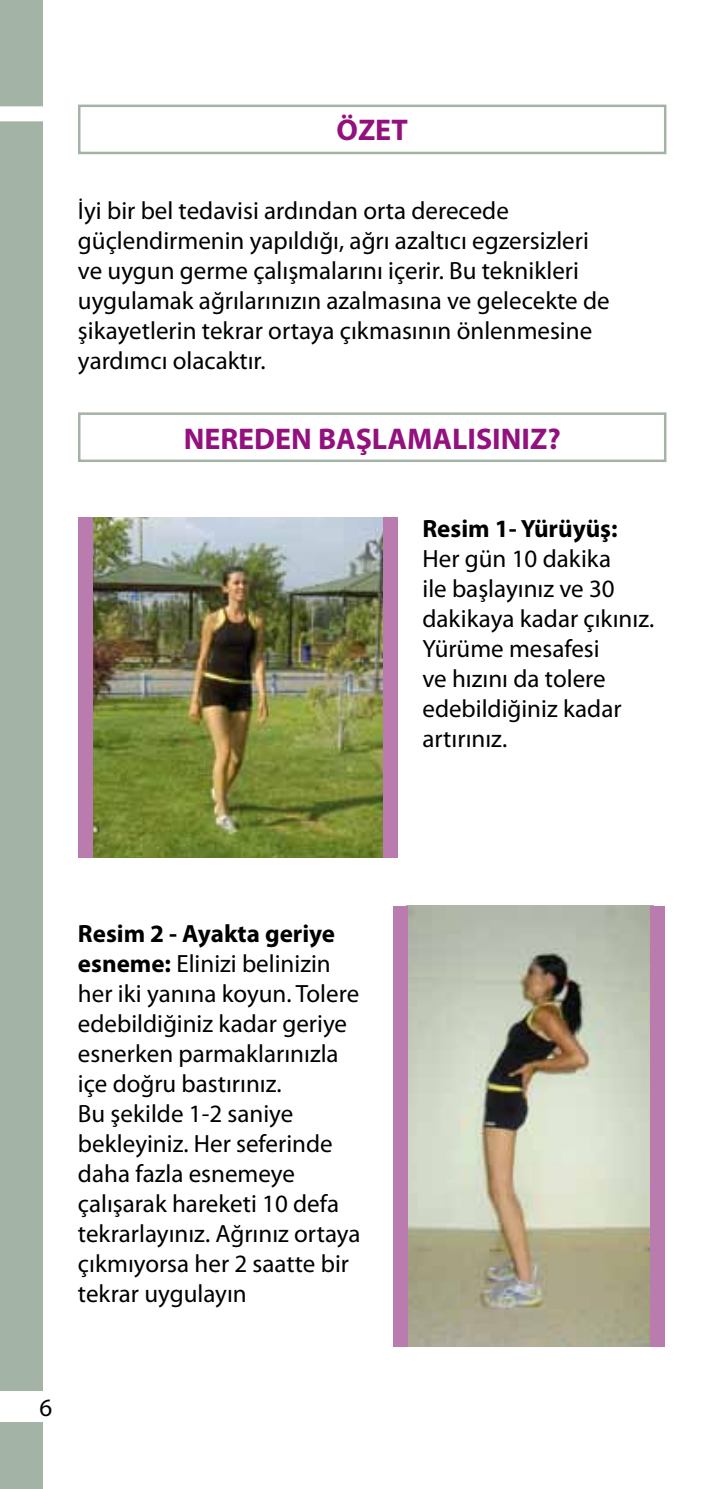
<style>
.page{position:relative;width:709px;height:1489px;background:#fff}
.page>*{position:absolute;margin:0;border:0;box-sizing:border-box;transform-origin:0 0}
.t1{font:700 30px "Myriad Pro";color:#93117e}
.t2{font:25px/30px "Myriad Pro";color:#000}
.t3{font:700 25px "Myriad Pro";color:#000}
.s1{font-weight:700}
</style>
<div class="page">
<div style="left:0;top:0;width:43px;height:1488px;background:#a3b3a5"></div>
<div style="left:0;top:106px;width:50px;height:15px;background:#fff"></div>
<div style="left:20px;top:1391px;width:51px;height:30px;background:#fff"></div>
<div style="left:0;top:1391px;width:30px;height:30px;background:#fff"></div>
<div style="left:78px;top:412px;width:588px;height:50px;border:2px solid #a3b3a5"></div>
<div style="left:78px;top:105px;width:588px;height:49px;border:2px solid #a3b3a5"></div>
<img style="left:92px;top:517px;width:291px;height:340px">
<div style="left:78px;top:517px;width:14px;height:340px;background:#ba7caf"></div>
<div style="left:383px;top:517px;width:14px;height:340px;background:#ba7caf"></div>
<img style="left:407px;top:905px;width:243px;height:441px">
<div style="left:393px;top:905px;width:14px;height:441px;background:#ba7caf"></div>
<div style="left:650px;top:905px;width:14px;height:441px;background:#ba7caf"></div>
<p class="t1" style="left:336px;top:110px;width:73px">ÖZET</p>
<p class="t2" style="left:78px;top:195px;width:533px">İyi bir bel tedavisi ardından orta derecede güçlendirmenin yapıldığı, ağrı azaltıcı egzersizleri ve uygun germe çalışmalarını içerir. Bu teknikleri uygulamak ağrılarınızın azalmasına ve gelecekte de şikayetlerin tekrar ortaya çıkmasının önlenmesine yardımcı olacaktır.</p>
<p class="t1" style="left:184px;top:419px;width:378px">NEREDEN BAŞLAMALISINIZ?</p>
<p class="t3" style="left:422px;top:512px;width:197px">Resim 1- Yürüyüş:</p>
<p class="t2" style="left:422px;top:543px;width:233px">Her gün 10 dakika<br>ile başlayınız ve 30 dakikaya kadar çıkınız.<br>Yürüme mesafesi<br>ve hızını da tolere edebildiğiniz kadar artırınız.</p>
<p class="t2" style="left:78px;top:917px;width:284px"><span class="s1">Resim 2 - Ayakta geriye esneme:</span> Elinizi belinizin her iki yanına koyun. Tolere edebildiğiniz kadar geriye esnerken parmaklarınızla içe doğru bastırınız.<br>Bu şekilde 1-2 saniye bekleyiniz. Her seferinde daha fazla esnemeye çalışarak hareketi 10 defa tekrarlayınız. Ağrınız ortaya çıkmıyorsa her 2 saatte bir tekrar uygulayın</p>
<p class="t2" style="left:39px;top:1392px;width:14px">6</p>
</div>
